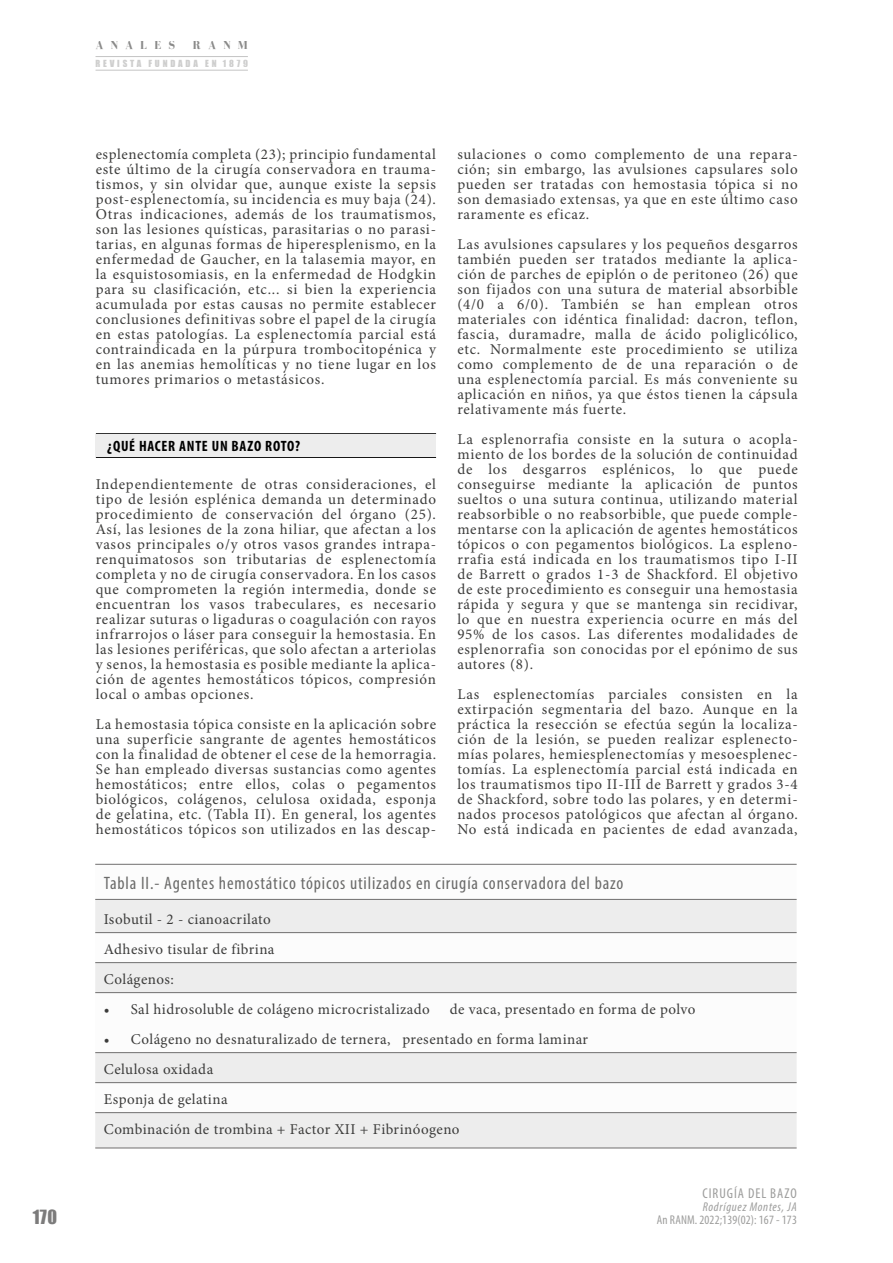
<style>
.page{position:relative;width:893px;height:1263px;background:#fff}
.page>*{position:absolute;margin:0;border:0;box-sizing:border-box;transform-origin:0 0}
.Encabezado_Tabla{font:condensed 18px "Myriad Pro";letter-spacing:.05em;color:#6b6b6a}
.t1{font:18px "Impact";color:#7c7b7b}
.Anales{font:15px/15px "Minion Pro";letter-spacing:.04em;color:#3c3c3b;text-align:justify}
.t2{font:700 condensed 15px "Myriad Pro";letter-spacing:.05em;color:#000}
.t3{font:condensed 14.25px "Myriad Pro";letter-spacing:.07em;color:#9d9d9c}
.t4{font:condensed 12.75px "Myriad Pro";letter-spacing:.01em;color:#9d9d9c}
.t5{font:italic condensed 12.75px "Myriad Pro";letter-spacing:.055em;color:#9d9d9c}
.t6{font:700 12px "Bodoni FLF";letter-spacing:.6em;color:#3c3c3b}
.t7{font:9px "Impact";letter-spacing:.315em;color:#9d9d9c}
</style>
<div class="page">
<hr style="left:96px;top:56px;width:152px;height:1px;background:#9d9d9c">
<hr style="left:96px;top:70px;width:152px;height:1px;background:#9d9d9c">
<hr style="left:96px;top:433px;width:340px;height:1px;background:#000">
<hr style="left:96px;top:457px;width:340px;height:1px;background:#000">
<div style="left:96px;top:434px;width:340px;height:23px;background:#ededed"></div>
<svg style="left:95px;top:898px;width:702px;height:1px"></svg>
<svg style="left:95px;top:900px;width:702px;height:248px;fill:#ededed"></svg>
<hr style="left:95px;top:899px;width:702px;height:1px;background:#706f6f">
<hr style="left:95px;top:932px;width:702px;height:1px;background:#706f6f">
<hr style="left:95px;top:962px;width:702px;height:1px;background:#706f6f">
<hr style="left:95px;top:1082px;width:702px;height:1px;background:#706f6f">
<hr style="left:95px;top:1112px;width:702px;height:1px;background:#706f6f">
<hr style="left:95px;top:864px;width:702px;height:1px;background:#706f6f">
<hr style="left:95px;top:1148px;width:702px;height:1px;background:#706f6f">
<hr style="left:95px;top:992px;width:702px;height:1px;background:#706f6f">
<hr style="left:95px;top:1052px;width:702px;height:1px;background:#706f6f">
<p class="t1" style="left:33px;top:1203px;width:26px">170</p>
<p class="t6" style="left:96px;top:39px;width:81px">ANALES</p>
<p class="t6" style="left:193px;top:39px;width:57px">RANM</p>
<p class="t7" style="left:96px;top:56px;width:154px">REVISTA FUNDADA EN 1879</p>
<p class="Anales" style="left:96px;top:147px;width:342px">esplenectomía completa (23); principio fundamental este último de la cirugía conservadora en trauma&shy;tismos, y sin olvidar que, aunque existe la sepsis post-esplenectomía, su incidencia es muy baja (24).<br>Otras indicaciones, además de los traumatismos, son las lesiones quísticas, parasitarias o no parasi&shy;tarias, en algunas formas de hiperesplenismo, en la enfermedad de Gaucher, en la talasemia mayor, en la esquistosomiasis, en la enfermedad de Hodgkin para su clasificación, etc... si bien la experiencia acumulada por estas causas no permite establecer conclusiones definitivas sobre el papel de la cirugía en estas patologías. La esplenectomía parcial está contraindicada en la púrpura trombocitopénica y en las anemias hemolíticas y no tiene lugar en los tumores primarios o metastásicos.</p>
<p class="t2" style="left:107px;top:436px;width:194px">¿QUÉ HACER ANTE UN BAZO ROTO?</p>
<p class="Anales" style="left:96px;top:477px;width:342px">Independientemente de otras consideraciones, el tipo de lesión esplénica demanda un determinado procedimiento de conservación del órgano (25).<br>Así, las lesiones de la zona hiliar, que afectan a los vasos principales o/y otros vasos grandes intrapa&shy;renquimatosos son tributarias de esplenectomía completa y no de cirugía conservadora. En los casos que comprometen la región intermedia, donde se encuentran los vasos trabeculares, es necesario realizar suturas o ligaduras o coagulación con rayos infrarrojos o láser para conseguir la hemostasia. En las lesiones periféricas, que solo afectan a arteriolas y senos, la hemostasia es posible mediante la aplica&shy;ción de agentes hemostáticos tópicos, compresión local o ambas opciones.</p>
<p class="Anales" style="left:96px;top:717px;width:342px">La hemostasia tópica consiste en la aplicación sobre una superficie sangrante de agentes hemostáticos con la finalidad de obtener el cese de la hemorragia.<br>Se han empleado diversas sustancias como agentes hemostáticos; entre ellos, colas o pegamentos biológicos, colágenos, celulosa oxidada, esponja de gelatina, etc. (Tabla II). En general, los agentes hemostáticos tópicos son utilizados en las descap-</p>
<p class="Anales" style="left:457px;top:147px;width:342px">sulaciones o como complemento de una repara&shy;ción; sin embargo, las avulsiones capsulares solo pueden ser tratadas con hemostasia tópica si no son demasiado extensas, ya que en este último caso raramente es eficaz.</p>
<p class="Anales" style="left:457px;top:237px;width:342px">Las avulsiones capsulares y los pequeños desgarros también pueden ser tratados mediante la aplica&shy;ción de parches de epiplón o de peritoneo (26) que son fijados con una sutura de material absorbible (4/0 a 6/0). También se han emplean otros materiales con idéntica finalidad: dacron, teflon, fascia, duramadre, malla de ácido poliglicólico, etc. Normalmente este procedimiento se utiliza como complemento de de una reparación o de una esplenectomía parcial. Es más conveniente su aplicación en niños, ya que éstos tienen la cápsula relativamente más fuerte.</p>
<p class="Anales" style="left:457px;top:432px;width:342px">La esplenorrafia consiste en la sutura o acopla&shy;miento de los bordes de la solución de continuidad de los desgarros esplénicos, lo que puede conseguirse mediante la aplicación de puntos sueltos o una sutura continua, utilizando material reabsorbible o no reabsorbible, que puede comple&shy;mentarse con la aplicación de agentes hemostáticos tópicos o con pegamentos biológicos. La espleno&shy;rrafia está indicada en los traumatismos tipo I-II de Barrett o grados 1-3 de Shackford. El objetivo de este procedimiento es conseguir una hemostasia rápida y segura y que se mantenga sin recidivar, lo que en nuestra experiencia ocurre en más del 95% de los casos. Las diferentes modalidades de esplenorrafia son conocidas por el epónimo de sus autores (8).</p>
<p class="Anales" style="left:457px;top:687px;width:342px">Las esplenectomías parciales consisten en la extirpación segmentaria del bazo. Aunque en la práctica la resección se efectúa según la localiza&shy;ción de la lesión, se pueden realizar esplenecto&shy;mías polares, hemiesplenectomías y mesoesplenec&shy;tomías. La esplenectomía parcial está indicada en los traumatismos tipo II-III de Barrett y grados 3-4 de Shackford, sobre todo las polares, y en determi&shy;nados procesos patológicos que afectan al órgano.<br>No está indicada en pacientes de edad avanzada,</p>
<p class="Encabezado_Tabla" style="left:104px;top:872px;width:521px">Tabla II.- Agentes hemostático tópicos utilizados en cirugía conservadora del bazo</p>
<p class="Anales" style="left:104px;top:912px;width:169px">Isobutil - 2 - cianoacrilato</p>
<p class="Anales" style="left:104px;top:942px;width:172px">Adhesivo tisular de fibrina</p>
<p class="Anales" style="left:104px;top:972px;width:72px">Colágenos:</p>
<p class="Anales" style="left:104px;top:1002px;width:328px">• Sal hidrosoluble de colágeno microcristalizado</p>
<p class="Anales" style="left:450px;top:1002px;width:247px">de vaca, presentado en forma de polvo</p>
<p class="Anales" style="left:104px;top:1032px;width:486px">• Colágeno no desnaturalizado de ternera, presentado en forma laminar</p>
<p class="Anales" style="left:104px;top:1062px;width:111px">Celulosa oxidada</p>
<p class="Anales" style="left:104px;top:1092px;width:125px">Esponja de gelatina</p>
<p class="Anales" style="left:104px;top:1122px;width:357px">Combinación de trombina + Factor XII + Fibrinóogeno</p>
<p class="t3" style="left:702px;top:1184px;width:96px">CIRUGÍA DEL BAZO</p>
<p class="t5" style="left:703px;top:1199px;width:96px">Rodríguez Montes, JA</p>
<p class="t4" style="left:657px;top:1212px;width:142px">An RANM. 2022;139(02): 167 - 173</p>
</div>
